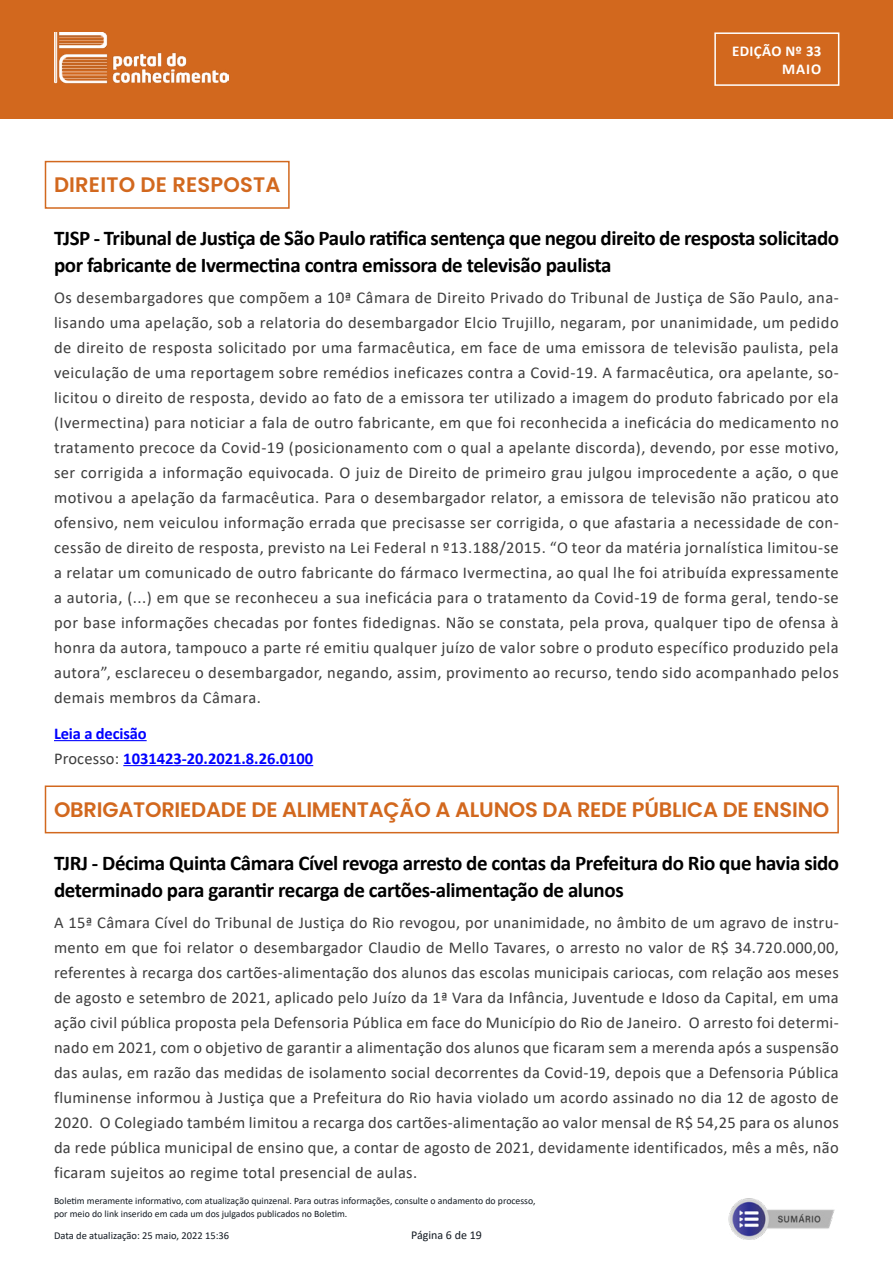
<style>
.page{position:relative;width:893px;height:1263px;background:#fff}
.page>*{position:absolute;margin:0;border:0;box-sizing:border-box;transform-origin:0 0}
.t1{font:700 21px/27.2px "Calibri";letter-spacing:-.02em;color:#000}
.t2{font:600 21px "Poppins";letter-spacing:-.01em;color:#d2681e}
.t3{font:600 21px "Poppins";letter-spacing:.01em;color:#d2681e}
.t4{font:16.5px/25px "Calibri";letter-spacing:.02em;color:#3d3d3d;text-align:justify}
.t5{font:700 16.5px/25px "Calibri";color:#00f}
.t6{font:700 15px/18px "Calibri";letter-spacing:.02em;color:#fff;text-align:right}
.t7{font:12px "Calibri";color:#131a22}
.t8{font:10.5px "Calibri";color:#131a22}
.t9{font:9.75px/12.3px "Calibri";color:#131a22}
.s1{font-weight:400;color:#3d3d3d}
</style>
<div class="page">
<div style="left:0;top:0;width:893px;height:118px;background:#d2681e"></div>
<img style="left:55px;top:33px;width:173px;height:51px">
<div style="left:714px;top:32px;width:125px;height:54px;border:2px solid #fff"></div>
<div style="left:45px;top:161px;width:245px;height:48px;border:2px solid #d2681e"></div>
<hr style="left:54px;top:740px;width:93px;height:1px;background:#00f">
<hr style="left:123px;top:765px;width:190px;height:1px;background:#00f">
<div style="left:45px;top:785px;width:794px;height:48px;border:2px solid #d2681e"></div>
<img style="left:728px;top:1198px;width:107px;height:42px">
<p class="t6" style="left:732px;top:42px;width:91px">EDIÇÃO Nº 33<br>MAIO</p>
<p class="t3" style="left:54px;top:173px;width:228px">DIREITO DE RESPOSTA</p>
<p class="t1" style="left:54px;top:224px;width:787px">TJSP - Tribunal de Justiça de São Paulo ratifica sentença que negou direito de resposta solicitado por fabricante de Ivermectina contra emissora de televisão paulista</p>
<p class="t4" style="left:54px;top:285px;width:786px">Os desembargadores que compõem a 10ª Câmara de Direito Privado do Tribunal de Justiça de São Paulo, ana&shy;lisando uma apelação, sob a relatoria do desembargador Elcio Trujillo, negaram, por unanimidade, um pedido de direito de resposta solicitado por uma farmacêutica, em face de uma emissora de televisão paulista, pela veiculação de uma reportagem sobre remédios ineficazes contra a Covid-19. A farmacêutica, ora apelante, so&shy;licitou o direito de resposta, devido ao fato de a emissora ter utilizado a imagem do produto fabricado por ela (Ivermectina) para noticiar a fala de outro fabricante, em que foi reconhecida a ineficácia do medicamento no tratamento precoce da Covid-19 (posicionamento com o qual a apelante discorda), devendo, por esse motivo, ser corrigida a informação equivocada. O juiz de Direito de primeiro grau julgou improcedente a ação, o que motivou a apelação da farmacêutica. Para o desembargador relator, a emissora de televisão não praticou ato ofensivo, nem veiculou informação errada que precisasse ser corrigida, o que afastaria a necessidade de con&shy;cessão de direito de resposta, previsto na Lei Federal n º13.188/2015. “O teor da matéria jornalística limitou-se a relatar um comunicado de outro fabricante do fármaco Ivermectina, ao qual lhe foi atribuída expressamente a autoria, (...) em que se reconheceu a sua ineficácia para o tratamento da Covid-19 de forma geral, tendo-se por base informações checadas por fontes fidedignas. Não se constata, pela prova, qualquer tipo de ofensa à honra da autora, tampouco a parte ré emitiu qualquer juízo de valor sobre o produto específico produzido pela autora”, esclareceu o desembargador, negando, assim, provimento ao recurso, tendo sido acompanhado pelos demais membros da Câmara.</p>
<p class="t5" style="left:54px;top:721px;width:261px">Leia a decisão<br><span class="s1">Processo:</span> 1031423-20.2021.8.26.0100</p>
<p class="t2" style="left:54px;top:797px;width:777px">OBRIGATORIEDADE DE ALIMENTAÇÃO A ALUNOS DA REDE PÚBLICA DE ENSINO</p>
<p class="t1" style="left:54px;top:849px;width:787px">TJRJ - Décima Quinta Câmara Cível revoga arresto de contas da Prefeitura do Rio que havia sido determinado para garantir recarga de cartões-alimentação de alunos</p>
<p class="t4" style="left:54px;top:910px;width:786px">A 15ª Câmara Cível do Tribunal de Justiça do Rio revogou, por unanimidade, no âmbito de um agravo de instru&shy;mento em que foi relator o desembargador Claudio de Mello Tavares, o arresto no valor de R$ 34.720.000,00, referentes à recarga dos cartões-alimentação dos alunos das escolas municipais cariocas, com relação aos meses de agosto e setembro de 2021, aplicado pelo Juízo da 1ª Vara da Infância, Juventude e Idoso da Capital, em uma ação civil pública proposta pela Defensoria Pública em face do Município do Rio de Janeiro. O arresto foi determi&shy;nado em 2021, com o objetivo de garantir a alimentação dos alunos que ficaram sem a merenda após a suspensão das aulas, em razão das medidas de isolamento social decorrentes da Covid-19, depois que a Defensoria Pública fluminense informou à Justiça que a Prefeitura do Rio havia violado um acordo assinado no dia 12 de agosto de 2020. O Colegiado também limitou a recarga dos cartões-alimentação ao valor mensal de R$ 54,25 para os alunos da rede pública municipal de ensino que, a contar de agosto de 2021, devidamente identificados, mês a mês, não ficaram sujeitos ao regime total presencial de aulas.</p>
<p class="t9" style="left:54px;top:1195px;width:483px">Boletim meramente informativo, com atualização quinzenal. Para outras informações, consulte o andamento do processo, por meio do link inserido em cada um dos julgados publicados no Boletim.</p>
<p class="t8" style="left:54px;top:1229px;width:177px">Data de atualização: 25 maio, 2022 15:36</p>
<p class="t7" style="left:411px;top:1227px;width:72px">Página 6 de 19</p>
</div>
